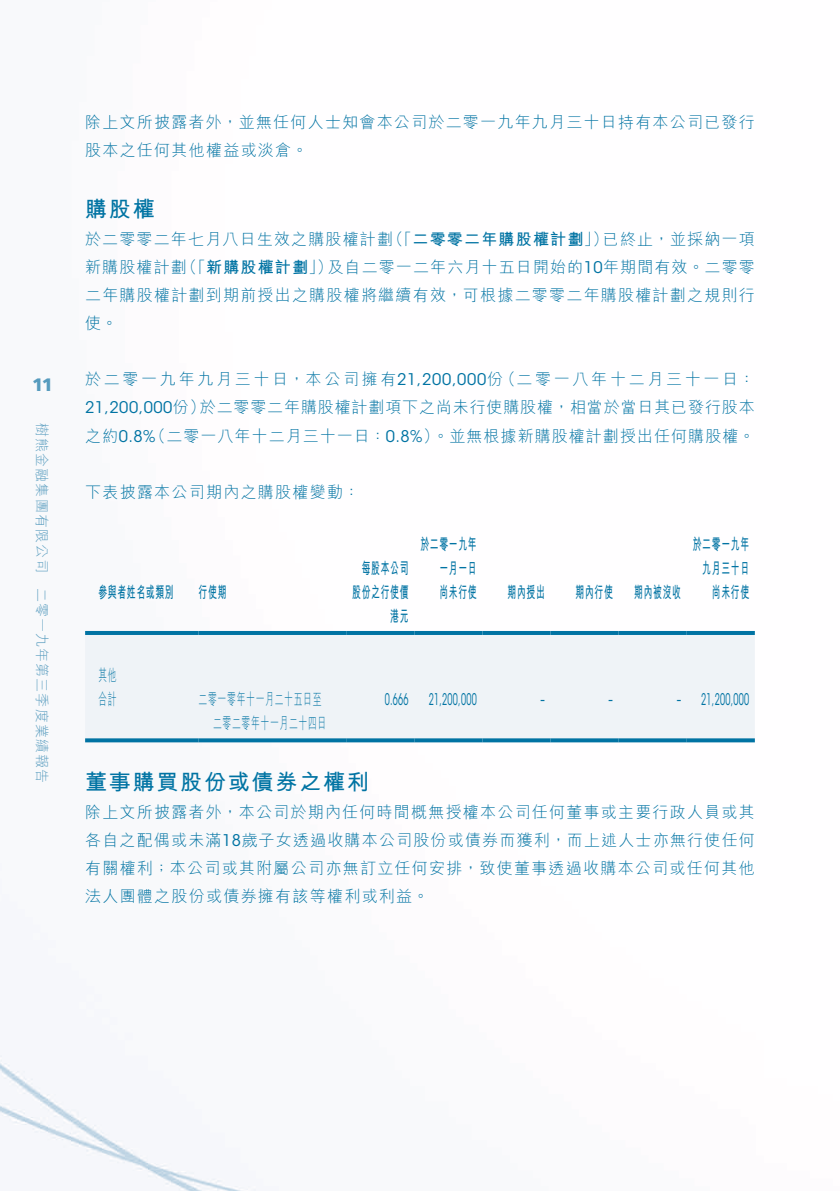
<style>
.page{position:relative;width:840px;height:1191px;background:#fff}
.page>*{position:absolute;margin:0;border:0;box-sizing:border-box;transform-origin:0 0}
.t1{font:700 22px "M Hei HK";letter-spacing:.08em;color:#0073a3}
.t2{font:900 18px "Frutiger LT Std";color:#569bbe}
.t3{font:300 16px/28px "M Hei HK";letter-spacing:.075em;color:#0073a3}
.t4{font:700 16px/24px "M Hei HK";letter-spacing:.08em;color:#0073a3;text-align:right;scale:.55 1}
.t5{font:300 16px/28px "M Hei HK";letter-spacing:.055em;color:#0073a3}
.t6{font:300 16px "M Hei HK";letter-spacing:.075em;color:#0073a3;scale:.55 1}
.t7{font:16px "ITC Avant Garde Std";letter-spacing:.03em;color:#0073a3;scale:.55 1}
.t8{font:700 16px "M Hei HK";letter-spacing:.08em;color:#0073a3}
.t9{font:16px "ITC Avant Garde Std";letter-spacing:.03em;color:#0073a3}
.t10{font:300 16px "M Hei HK";letter-spacing:.17em;color:#0073a3}
.t11{font:300 14px "M Hei HK";letter-spacing:.08em;color:#569bbe}
.s1{font-weight:300}
.s2{font-family:"ITC Avant Garde Std";font-weight:400}
.s3{font-family:"M Hei HK";font-weight:300}
</style>
<div class="page">
<img style="left:0;top:630px;width:755px;height:561px">
<div style="left:85px;top:635px;width:669px;height:103px;background:#eff3f7"></div>
<hr style="left:85px;top:631px;width:113px;height:4px;background:#0073a3">
<hr style="left:198px;top:631px;width:148px;height:4px;background:#0073a3">
<hr style="left:346px;top:631px;width:68px;height:4px;background:#0073a3">
<hr style="left:414px;top:631px;width:68px;height:4px;background:#0073a3">
<hr style="left:482px;top:631px;width:68px;height:4px;background:#0073a3">
<hr style="left:550px;top:631px;width:68px;height:4px;background:#0073a3">
<hr style="left:618px;top:631px;width:68px;height:4px;background:#0073a3">
<hr style="left:686px;top:631px;width:68px;height:4px;background:#0073a3">
<svg style="left:85px;top:738px;width:113px;height:4px"></svg>
<svg style="left:198px;top:738px;width:148px;height:4px"></svg>
<svg style="left:346px;top:738px;width:68px;height:4px"></svg>
<svg style="left:414px;top:738px;width:68px;height:4px"></svg>
<svg style="left:482px;top:738px;width:68px;height:4px"></svg>
<svg style="left:550px;top:738px;width:68px;height:4px"></svg>
<svg style="left:618px;top:738px;width:68px;height:4px"></svg>
<svg style="left:686px;top:738px;width:68px;height:4px"></svg>
<p class="t2" style="left:32px;top:373px;width:22px">11</p>
<p class="t11" style="left:52px;top:423px;width:361px;rotate:90deg">樹熊金融集團有限公司　二零一九年第三季度業績報告</p>
<p class="t3" style="left:85px;top:107px;width:670px">除上文所披露者外，並無任何人士知會本公司於二零一九年九月三十日持有本公司已發行股本之任何其他權益或淡倉。</p>
<h1 class="t1" style="left:85px;top:193px;width:71px">購股權</h1>
<p class="t8" style="left:387px;top:228px;width:222px"><span class="s1">（「</span>二零零二年購股權計劃<span class="s1">」）</span></p>
<p class="t3" style="left:327px;top:225px;width:428px;text-indent:-242px">於二零零二年七月八日生效之購股權計劃<br>及自二零一二年六月十五日開始的<span class="s2">10</span>年期間有效。二零零</p>
<p class="t3" style="left:602px;top:225px;width:153px">已終止，並採納一項</p>
<p class="t8" style="left:181px;top:256px;width:153px"><span class="s1">（「</span>新購股權計劃<span class="s1">」）</span></p>
<p class="t3" style="left:85px;top:253px;width:670px">新購股權計劃<br>二年購股權計劃到期前授出之購股權將繼續有效，可根據二零零二年購股權計劃之規則行使。</p>
<p class="t5" style="left:200px;top:365px;width:556px;text-indent:-115px">於二零一九年九月三十日，本公司擁有<span class="s2">21,200,000</span>份<br>於二零零二年購股權計劃項下之尚未行使購股權，相當於當日其已發行股本</p>
<p class="t10" style="left:499px;top:368px;width:256px">（二零一八年十二月三十一日：</p>
<p class="t9" style="left:85px;top:398px;width:122px">21,200,000<span class="s3">份）</span></p>
<p class="t3" style="left:150px;top:421px;width:606px">（二零一八年十二月三十一日：<span class="s2">0.8%</span>）。並無根據新購股權計劃授出任何購股權。</p>
<p class="t9" style="left:85px;top:426px;width:72px"><span class="s3">之約</span>0.8%</p>
<p class="t3" style="left:85px;top:477px;width:276px">下表披露本公司期內之購股權變動：</p>
<p class="t4" style="left:98px;top:578px;width:138px">參與者姓名或類別</p>
<p class="t4" style="left:198px;top:578px;width:52px">行使期</p>
<p class="t4" style="left:352px;top:554px;width:104px;text-align:center">每股本公司股份之行使價</p>
<p class="t4" style="left:390px;top:602px;width:35px">港元</p>
<p class="t4" style="left:420px;top:530px;width:104px">於二零一九年一月一日</p>
<p class="t4" style="left:439px;top:578px;width:69px">尚未行使</p>
<p class="t6" style="left:98px;top:664px;width:35px">其他</p>
<p class="t6" style="left:98px;top:688px;width:35px">合計</p>
<p class="t6" style="left:198px;top:688px;width:225px">二零一零年十一月二十五日至</p>
<p class="t6" style="left:213px;top:712px;width:207px">二零二零年十一月二十四日</p>
<p class="t7" style="left:384px;top:689px;width:45px">0.666</p>
<p class="t7" style="left:428px;top:689px;width:89px">21,200,000</p>
<p class="t4" style="left:507px;top:578px;width:69px">期內授出</p>
<p class="t7" style="left:540px;top:689px;width:10px">–</p>
<p class="t4" style="left:575px;top:578px;width:69px">期內行使</p>
<p class="t4" style="left:633px;top:578px;width:87px">期內被沒收</p>
<p class="t4" style="left:692px;top:530px;width:104px">於二零一九年九月三十日尚未行使</p>
<p class="t7" style="left:608px;top:689px;width:10px">–</p>
<p class="t7" style="left:676px;top:689px;width:10px">–</p>
<p class="t7" style="left:700px;top:689px;width:89px">21,200,000</p>
<h1 class="t1" style="left:85px;top:766px;width:285px">董事購買股份或債券之權利</h1>
<p class="t3" style="left:85px;top:798px;width:671px;text-align:justify">除上文所披露者外，本公司於期內任何時間概無授權本公司任何董事或主要行政人員或其各自之配偶或未滿<span class="s2">18</span>歲子女透過收購本公司股份或債券而獲利，而上述人士亦無行使任何有關權利；本公司或其附屬公司亦無訂立任何安排，致使董事透過收購本公司或任何其他法人團體之股份或債券擁有該等權利或利益。</p>
</div>
